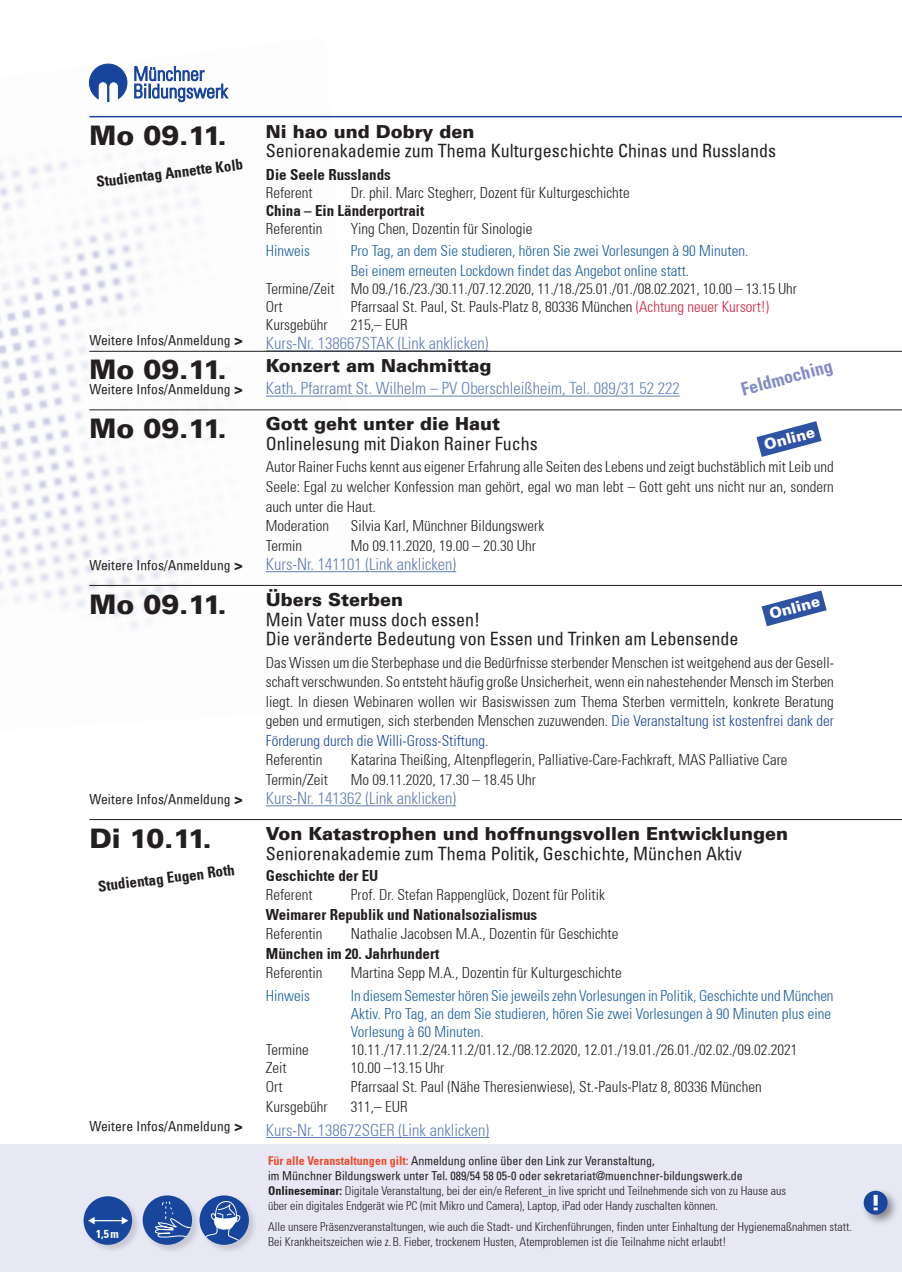
<style>
.page{position:relative;width:902px;height:1272px;background:#fff}
.page>*{position:absolute;margin:0;border:0;box-sizing:border-box;transform-origin:0 0}
.t1{font:900 27px "Univers LT";color:#231f20}
.t2{font:condensed 18px/19.5px "Univers";color:#231f20}
.t3{font:900 18px "Univers LT";color:#231f20}
.t4{font:700 condensed 18px "Univers";color:#848cc5}
.t5{font:300 condensed 16.5px "Univers";color:#607eb4}
.t6{font:300 condensed 15px/19.5px "Univers";color:#231f20}
.t7{font:300 condensed 15px/18px "Univers";color:#175d9e}
.t8{font:700 condensed 15px "Univers";color:#231f20}
.t9{font:900 15px "Univers LT";color:#fff}
.t10{font:condensed 13.5px "Univers";letter-spacing:.01em;color:#231f20}
.t11{font:300 condensed 12px/15px "Univers";color:#231f20}
.t12{font:700 condensed 11.55px "Univers";color:#fff}
.s1{font-family:"Univers LT";font-weight:900;font-stretch:normal}
.s2{color:#d1213e}
.s3{color:#18469d}
.s4{font-weight:700;color:#ef4d2f}
.s5{font-weight:400}
.s6{font-weight:700}
</style>
<div class="page">
<div style="left:0;top:1144px;width:901px;height:127px;background:#e7e8f4"></div>
<div style="left:199px;top:1194px;width:59px;height:59px;background:#231f20;opacity:.15"></div>
<svg style="left:199px;top:1195px;width:50px;height:49px"></svg>
<div style="left:230px;top:1216px;width:19px;height:17px;background:#231f20;opacity:.15"></div>
<div style="left:222px;top:1207px;width:31px;height:25px;background:#231f20;opacity:.15"></div>
<svg style="left:203px;top:1197px;width:42px;height:47px"></svg>
<div style="left:83px;top:1195px;width:58px;height:58px;background:#231f20;opacity:.15"></div>
<div style="left:84px;top:1196px;width:48px;height:48px;background:#18469d;border-radius:50%"></div>
<hr style="left:92px;top:1219px;width:31px;height:2px;background:#fff">
<svg style="left:88px;top:1217px;width:7px;height:7px"></svg>
<svg style="left:122px;top:1217px;width:6px;height:7px"></svg>
<div style="left:142px;top:1194px;width:59px;height:59px;background:#231f20;opacity:.15"></div>
<div style="left:143px;top:1195px;width:49px;height:49px;background:#18469d;border-radius:50%"></div>
<svg style="left:154px;top:1200px;width:38px;height:38px"></svg>
<div style="left:860px;top:1187px;width:39px;height:39px;background:#231f20;opacity:.5"></div>
<div style="left:863px;top:1190px;width:24px;height:24px;background:#18469d;border-radius:50%"></div>
<svg style="left:873px;top:1207px;width:4px;height:3px"></svg>
<svg style="left:873px;top:1194px;width:4px;height:11px"></svg>
<img style="left:0;top:63px;width:366px;height:565px">
<hr style="left:266px;top:350px;width:222px;height:1px;background:#607eb4">
<hr style="left:266px;top:395px;width:413px;height:1px;background:#607eb4">
<hr style="left:266px;top:571px;width:190px;height:1px;background:#607eb4">
<hr style="left:266px;top:805px;width:190px;height:1px;background:#607eb4">
<hr style="left:266px;top:1136px;width:223px;height:1px;background:#607eb4">
<hr style="left:89px;top:116px;width:812px;height:1px;background:#18469d">
<hr style="left:89px;top:351px;width:812px;height:1px;background:#231f20">
<hr style="left:89px;top:409px;width:812px;height:1px;background:#231f20">
<hr style="left:89px;top:585px;width:812px;height:1px;background:#231f20">
<hr style="left:89px;top:819px;width:812px;height:1px;background:#231f20">
<svg style="left:756px;top:421px;width:65px;height:36px"></svg>
<svg style="left:761px;top:590px;width:65px;height:36px"></svg>
<h1 class="t1" style="left:89px;top:119px;width:139px">Mo 09.11.</h1>
<p class="t8" style="left:95px;top:173px;width:149px;rotate:-7deg">Studientag Annette Kolb</p>
<p class="t10" style="left:89px;top:331px;width:155px">Weitere Infos/Anmeldung <span class="s1">&gt;</span></p>
<h1 class="t1" style="left:89px;top:353px;width:139px">Mo 09.11.</h1>
<p class="t10" style="left:89px;top:381px;width:155px">Weitere Infos/Anmeldung <span class="s1">&gt;</span></p>
<h1 class="t1" style="left:89px;top:411px;width:139px">Mo 09.11.</h1>
<p class="t10" style="left:89px;top:556px;width:155px">Weitere Infos/Anmeldung <span class="s1">&gt;</span></p>
<h1 class="t1" style="left:89px;top:587px;width:139px">Mo 09.11.</h1>
<p class="t10" style="left:89px;top:790px;width:155px">Weitere Infos/Anmeldung <span class="s1">&gt;</span></p>
<h1 class="t1" style="left:89px;top:821px;width:124px">Di 10.11.</h1>
<p class="t8" style="left:97px;top:877px;width:139px;rotate:-7deg">Studientag Eugen Roth</p>
<p class="t10" style="left:89px;top:1117px;width:155px">Weitere Infos/Anmeldung <span class="s1">&gt;</span></p>
<p class="t12" style="left:96px;top:1226px;width:24px">1,5m</p>
<p class="t3" style="left:266px;top:120px;width:210px">Ni hao und Dobry den</p>
<p class="t2" style="left:266px;top:141px;width:511px">Seniorenakademie zum Thema Kulturgeschichte Chinas und Russlands</p>
<p class="t8" style="left:266px;top:165px;width:126px">Die Seele Russlands</p>
<p class="t6" style="left:266px;top:183px;width:48px">Referent</p>
<p class="t6" style="left:351px;top:183px;width:280px">Dr. phil. Marc Stegherr, Dozent für Kulturgeschichte</p>
<p class="t8" style="left:266px;top:201px;width:160px">China – Ein Länderportrait</p>
<p class="t6" style="left:266px;top:219px;width:58px">Referentin</p>
<p class="t6" style="left:351px;top:219px;width:183px">Ying Chen, Dozentin für Sinologie</p>
<p class="t7" style="left:266px;top:242px;width:46px">Hinweis</p>
<p class="t7" style="left:351px;top:241px;width:399px;line-height:19.5px">Pro Tag, an dem Sie studieren, hören Sie zwei Vorlesungen à 90 Minuten.<br>Bei einem erneuten Lockdown findet das Angebot online statt.</p>
<p class="t6" style="left:266px;top:279px;width:532px;line-height:18px">Termine/Zeit Mo 09./16./23./30.11./07.12.2020, 11./18./25.01./01./08.02.2021, 10.00 – 13.15 Uhr<br>Ort</p>
<p class="t6" style="left:351px;top:296px;width:420px">Pfarrsaal St. Paul, St. Pauls-Platz 8, 80336 München <span class="s2">(Achtung neuer Kursort!)</span></p>
<p class="t6" style="left:266px;top:314px;width:63px">Kursgebühr</p>
<p class="t6" style="left:351px;top:314px;width:58px">215,– EUR</p>
<p class="t5" style="left:266px;top:333px;width:224px">Kurs-Nr. 138667STAK (Link anklicken)</p>
<p class="t3" style="left:266px;top:354px;width:227px">Konzert am Nachmittag</p>
<p class="t5" style="left:266px;top:379px;width:415px">Kath. Pfarramt St. Wilhelm – PV Oberschleißheim, Tel. 089/31 52 222</p>
<p class="t3" style="left:266px;top:413px;width:236px">Gott geht unter die Haut</p>
<p class="t2" style="left:266px;top:433px;width:273px">Onlinelesung mit Diakon Rainer Fuchs</p>
<p class="t6" style="left:266px;top:457px;width:569px">Autor Rainer Fuchs kennt aus eigener Erfahrung alle Seiten des Lebens und zeigt buchstäblich mit Leib und Seele: Egal zu welcher Konfession man gehört, egal wo man lebt – Gott geht uns nicht nur an, sondern auch unter die Haut.<br>Moderation</p>
<p class="t4" style="left:738px;top:379px;width:95px;rotate:-15deg">Feldmoching</p>
<p class="t9" style="left:762px;top:436px;width:53px;rotate:-15deg">Online</p>
<p class="t6" style="left:351px;top:516px;width:195px">Silvia Karl, Münchner Bildungswerk</p>
<p class="t6" style="left:266px;top:535px;width:38px">Termin</p>
<p class="t6" style="left:351px;top:535px;width:186px">Mo 09.11.2020, 19.00 – 20.30 Uhr</p>
<p class="t5" style="left:266px;top:554px;width:192px">Kurs-Nr. 141101 (Link anklicken)</p>
<p class="t3" style="left:266px;top:588px;width:139px">Übers Sterben</p>
<p class="t2" style="left:266px;top:609px;width:474px">Mein Vater muss doch essen!<br>Die veränderte Bedeutung von Essen und Trinken am Lebensende</p>
<p class="t6" style="left:266px;top:652px;width:569px;text-align:justify">Das Wissen um die Sterbephase und die Bedürfnisse sterbender Menschen ist weitgehend aus der Gesell&shy;schaft verschwunden. So entsteht häufig große Unsicherheit, wenn ein nahestehender Mensch im Sterben liegt. In diesen Webinaren wollen wir Basiswissen zum Thema Sterben vermitteln, konkrete Beratung geben und ermutigen, sich sterbenden Menschen zuzuwenden. <span class="s3">Die Veranstaltung ist kostenfrei dank der Förderung durch die Willi-Gross-Stiftung.</span></p>
<p class="t6" style="left:266px;top:750px;width:58px">Referentin</p>
<p class="t6" style="left:351px;top:750px;width:438px">Katarina Theißing, Altenpflegerin, Palliative-Care-Fachkraft, MAS Palliative Care</p>
<p class="t6" style="left:266px;top:769px;width:64px">Termin/Zeit</p>
<p class="t6" style="left:351px;top:769px;width:186px">Mo 09.11.2020, 17.30 – 18.45 Uhr</p>
<p class="t5" style="left:266px;top:788px;width:192px">Kurs-Nr. 141362 (Link anklicken)</p>
<p class="t3" style="left:266px;top:822px;width:524px">Von Katastrophen und hoffnungsvollen Entwicklungen</p>
<p class="t2" style="left:266px;top:843px;width:477px">Seniorenakademie zum Thema Politik, Geschichte, München Aktiv</p>
<p class="t8" style="left:266px;top:866px;width:114px">Geschichte der EU</p>
<p class="t6" style="left:266px;top:885px;width:48px">Referent</p>
<p class="t6" style="left:351px;top:885px;width:255px">Prof. Dr. Stefan Rappenglück, Dozent für Politik</p>
<p class="t8" style="left:266px;top:905px;width:273px">Weimarer Republik und Nationalsozialismus</p>
<p class="t6" style="left:266px;top:924px;width:58px">Referentin</p>
<p class="t6" style="left:351px;top:924px;width:269px">Nathalie Jacobsen M.A., Dozentin für Geschichte</p>
<p class="t8" style="left:266px;top:944px;width:175px">München im 20. Jahrhundert</p>
<p class="t6" style="left:266px;top:963px;width:58px">Referentin</p>
<p class="t6" style="left:351px;top:963px;width:272px">Martina Sepp M.A., Dozentin für Kulturgeschichte</p>
<p class="t7" style="left:266px;top:986px;width:46px">Hinweis</p>
<p class="t7" style="left:351px;top:986px;width:484px">In diesem Semester hören Sie jeweils zehn Vorlesungen in Politik, Geschichte und München<br>Aktiv. Pro Tag, an dem Sie studieren, hören Sie zwei Vorlesungen à 90 Minuten plus eine<br>Vorlesung à 60 Minuten.</p>
<p class="t6" style="left:266px;top:1039px;width:45px">Termine</p>
<p class="t6" style="left:351px;top:1039px;width:448px">10.11./17.11.2/24.11.2/01.12./08.12.2020, 12.01./19.01./26.01./02.02./09.02.2021</p>
<p class="t6" style="left:266px;top:1057px;width:22px">Zeit</p>
<p class="t6" style="left:351px;top:1057px;width:95px">10.00 –13.15 Uhr</p>
<p class="t6" style="left:266px;top:1076px;width:18px">Ort</p>
<p class="t6" style="left:351px;top:1076px;width:412px">Pfarrsaal St. Paul (Nähe Theresienwiese), St.-Pauls-Platz 8, 80336 München</p>
<p class="t6" style="left:266px;top:1096px;width:63px">Kursgebühr</p>
<p class="t6" style="left:351px;top:1096px;width:58px">311,– EUR</p>
<p class="t5" style="left:266px;top:1120px;width:225px">Kurs-Nr. 138672SGER (Link anklicken)</p>
<p class="t9" style="left:767px;top:605px;width:53px;rotate:-15deg">Online</p>
<p class="t11" style="left:268px;top:1152px;width:519px"><span class="s4">Für alle Veranstaltungen gilt:</span> <span class="s5">Anmeldung online über den Link zur Veranstaltung,<br>im Münchner Bildungswerk unter Tel. 089/54 58 05-0 oder sekretariat@muenchner-bildungswerk.de </span><span class="s6">Onlineseminar:</span> Digitale Veranstaltung, bei der ein/e Referent_in live spricht und Teilnehmende sich von zu Hause aus über ein digitales Endgerät wie PC (mit Mikro und Camera), Laptop, iPad oder Handy zuschalten können.</p>
<p class="t11" style="left:268px;top:1219px;width:585px">Alle unsere Präsenzveranstaltungen, wie auch die Stadt- und Kirchenführungen, finden unter Einhaltung der Hygienemaßnahmen statt.<br>Bei Krankheitszeichen wie z.B. Fieber, trockenem Husten, Atemproblemen ist die Teilnahme nicht erlaubt!</p>
</div>
